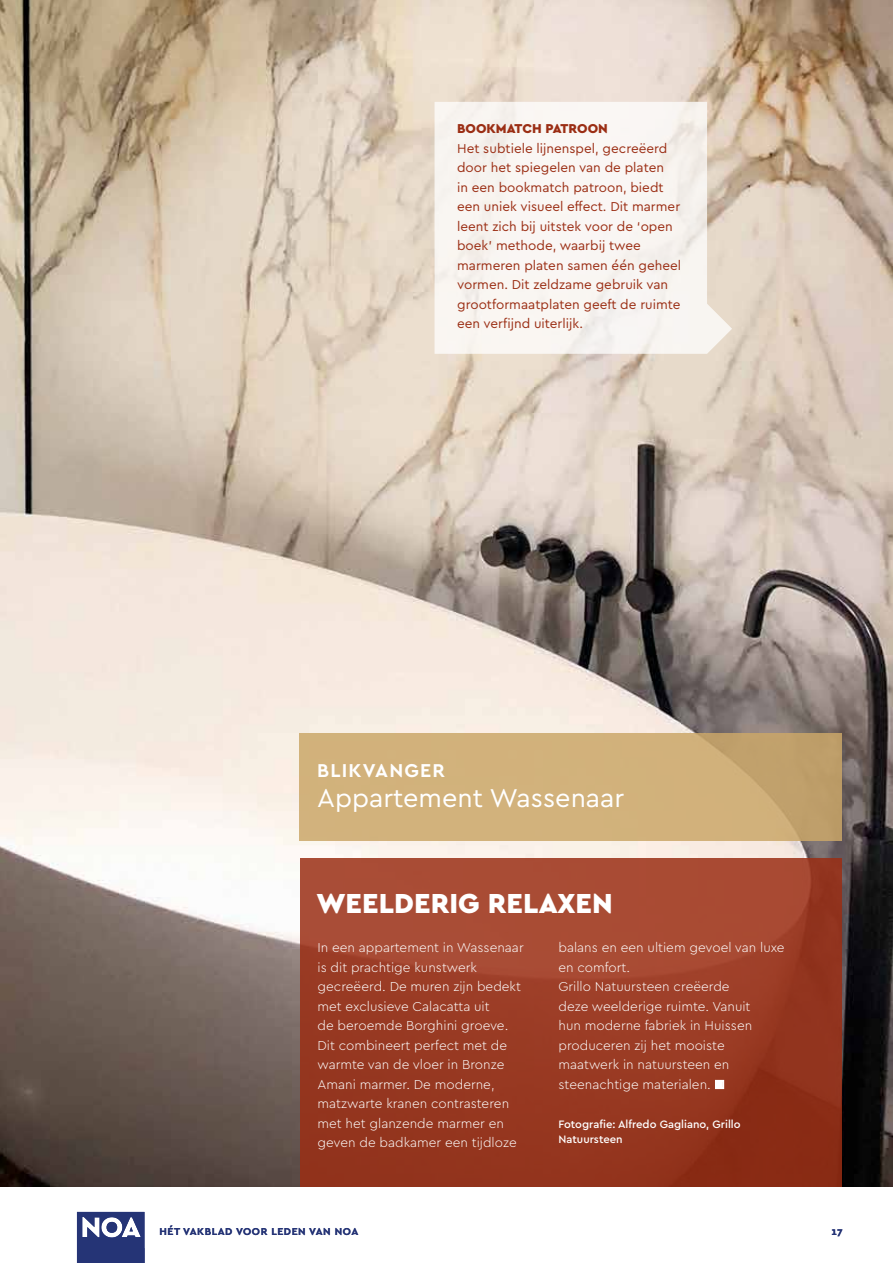
<style>
.page{position:relative;width:893px;height:1263px;background:#fff}
.page>*{position:absolute;margin:0;border:0;box-sizing:border-box;transform-origin:0 0}
.t1{font:900 28.8px "Cera Pro";color:#fff}
.t2{font:27px "Cera Pro";color:#fff}
.t3{font:700 19.5px "Cera Pro";letter-spacing:.06em;color:#fff}
.t4{font:300 13.5px/19.5px "Cera Pro";color:#fff}
.t5{font:13.5px/19.5px "Cera Pro";color:#9b2e14}
.t6{font:900 13.5px "Cera Pro";color:#9b2e14}
.t7{font:500 11.25px/15px "Cera Pro";color:#fff}
.t8{font:700 10.5px "Cera Pro";letter-spacing:.05em;color:#253476}
</style>
<div class="page">
<img style="left:0;top:0;width:893px;height:1186px">
<div style="left:299px;top:732px;width:543px;height:108px;background:linear-gradient(to right,#d6b680,#c7a772)"></div>
<div style="left:300px;top:858px;width:542px;height:328px;background:linear-gradient(to bottom,#aa4d36,#8d2d17)"></div>
<svg style="left:435px;top:102px;width:297px;height:252px;fill:#f9f5f2"></svg>
<svg style="left:77px;top:1212px;width:67px;height:51px"></svg>
<p class="t6" style="left:457px;top:120px;width:152px">BOOKMATCH PATROON</p>
<p class="t5" style="left:457px;top:138px;width:226px">Het subtiele lijnenspel, gecreëerd door het spiegelen van de platen<br>in een bookmatch patroon, biedt een uniek visueel effect. Dit marmer leent zich bij uitstek voor de ‘open boek’ methode, waarbij twee marmeren platen samen één geheel vormen. Dit zeldzame gebruik van grootformaatplaten geeft de ruimte een verfijnd uiterlijk.</p>
<h3 class="t3" style="left:317px;top:757px;width:129px">BLIKVANGER</h3>
<h2 class="t2" style="left:317px;top:780px;width:309px">Appartement Wassenaar</h2>
<h1 class="t1" style="left:316px;top:885px;width:298px">WEELDERIG RELAXEN</h1>
<p class="t4" style="left:317px;top:937px;width:208px">In een appartement in Wassenaar is dit prachtige kunstwerk gecreëerd. De muren zijn bedekt met exclusieve Calacatta uit<br>de beroemde Borghini groeve.<br>Dit combineert perfect met de warmte van de vloer in Bronze<br>Amani marmer. De moderne, matzwarte kranen contrasteren met het glanzende marmer en geven de badkamer een tijdloze</p>
<p class="t4" style="left:558px;top:937px;width:228px">balans en een ultiem gevoel van luxe en comfort.<br>Grillo Natuursteen creëerde<br>deze weelderige ruimte. Vanuit<br>hun moderne fabriek in Huissen produceren zij het mooiste maatwerk in natuursteen en steenachtige materialen. ■</p>
<p class="t7" style="left:558px;top:1116px;width:184px">Fotografie: Alfredo Gagliano, Grillo<br>Natuursteen</p>
<p class="t8" style="left:159px;top:1225px;width:200px">HÉT VAKBLAD VOOR LEDEN VAN NOA</p>
<p class="t8" style="left:831px;top:1225px;width:13px">17</p>
</div>
